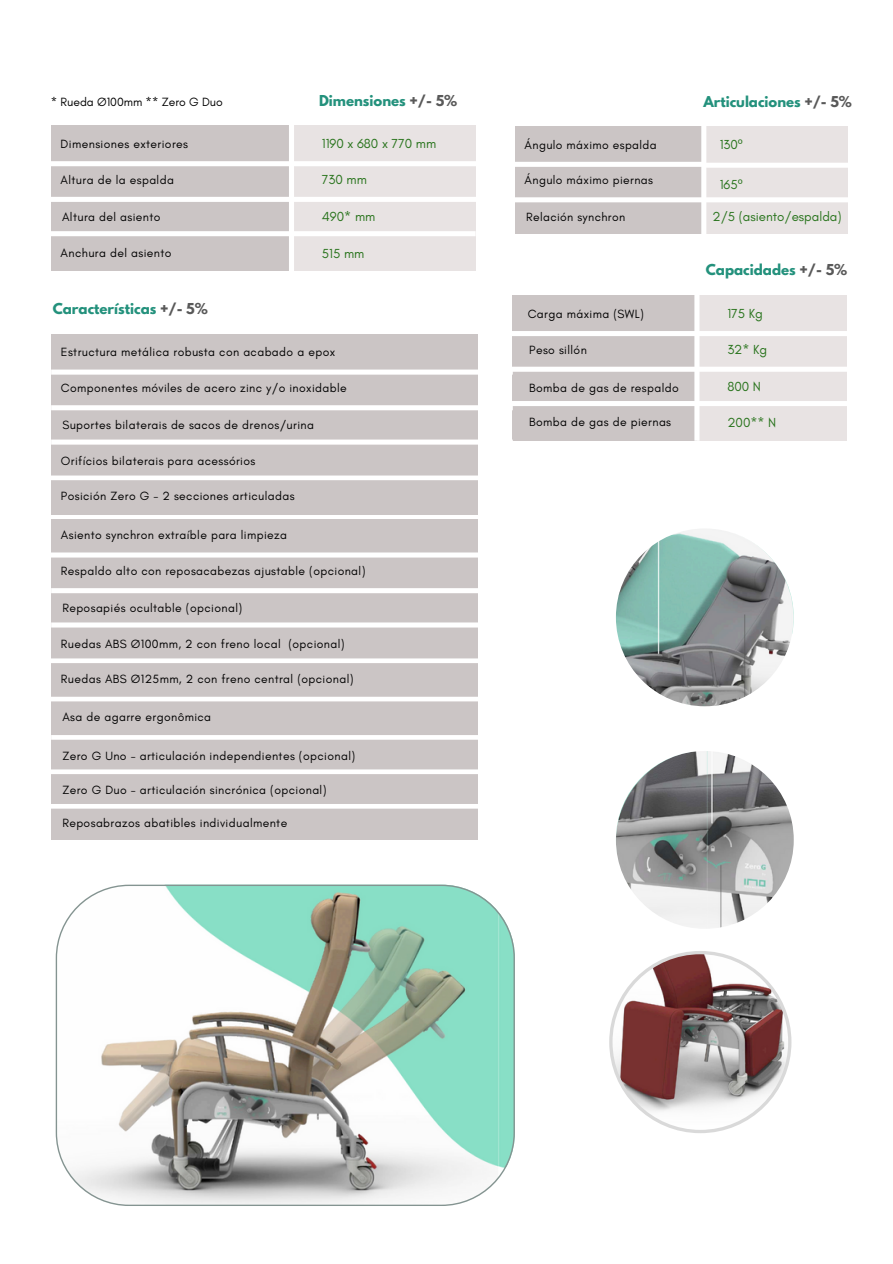
<style>
.page{position:relative;width:893px;height:1264px;background:#fff}
.page>*{position:absolute;margin:0;border:0;box-sizing:border-box;transform-origin:0 0}
.t1{font:13.35px "Glacial Indifference";color:#29741d}
.t2{font:700 13.35px "League Spartan";color:#23917c}
.t3{font:12.15px "Glacial Indifference";letter-spacing:.03em;color:#000}
.t4{font:12.15px "Glacial Indifference";color:#000}
.s1{color:#595959}
.s2{font-family:"Noto Sans"}
</style>
<div class="page">
<svg style="left:56px;top:884px;width:459px;height:321px"></svg>
<img style="left:616px;top:528px;width:177px;height:178px;border-radius:50%">
<img style="left:616px;top:751px;width:177px;height:177px;border-radius:50%">
<svg style="left:609px;top:951px;width:182px;height:182px"></svg>
<div style="left:51px;top:334px;width:426px;height:180px;background:#cbc5c5"></div>
<svg style="left:51px;top:125px;width:797px;height:319px"></svg>
<svg style="left:51px;top:475px;width:427px;height:5px"></svg>
<div style="left:51px;top:519px;width:426px;height:320px;background:#cbc5c5"></div>
<svg style="left:51px;top:552px;width:427px;height:5px"></svg>
<svg style="left:51px;top:588px;width:426px;height:5px"></svg>
<svg style="left:51px;top:622px;width:427px;height:5px"></svg>
<svg style="left:51px;top:658px;width:427px;height:5px"></svg>
<svg style="left:51px;top:696px;width:427px;height:5px"></svg>
<hr style="left:51px;top:735px;width:426px;height:4px;background:#fff">
<svg style="left:51px;top:769px;width:427px;height:5px"></svg>
<hr style="left:51px;top:804px;width:426px;height:4px;background:#fff">
<p class="t4" style="left:51px;top:94px;width:173px">* Rueda Ø100mm ** Zero G Duo</p>
<p class="t2" style="left:319px;top:94px;width:140px">Dimensiones <span class="s1">+/- 5%</span></p>
<p class="t3" style="left:61px;top:136px;width:129px">Dimensiones exteriores</p>
<p class="t3" style="left:61px;top:172px;width:115px">Altura de la espalda</p>
<p class="t3" style="left:62px;top:209px;width:100px">Altura del asiento</p>
<p class="t3" style="left:61px;top:245px;width:112px">Anchura del asiento</p>
<p class="t2" style="left:53px;top:302px;width:157px">Características <span class="s1">+/- 5%</span></p>
<p class="t1" style="left:322px;top:135px;width:116px">1190 x 680 x 770 mm</p>
<p class="t1" style="left:322px;top:172px;width:46px">730 mm</p>
<p class="t1" style="left:322px;top:208px;width:55px">490* mm</p>
<p class="t1" style="left:322px;top:245px;width:44px">515 mm</p>
<p class="t3" style="left:61px;top:345px;width:276px">Estructura metálica robusta con acabado a epox</p>
<p class="t3" style="left:61px;top:380px;width:287px">Componentes móviles de acero zinc y/o inoxidable</p>
<p class="t3" style="left:62px;top:417px;width:253px">Suportes bilaterais de sacos de drenos/urina</p>
<p class="t3" style="left:61px;top:453px;width:196px">Orifícios bilaterais para acessórios</p>
<p class="t3" style="left:61px;top:489px;width:235px">Posición Zero G - 2 secciones articuladas</p>
<p class="t3" style="left:61px;top:527px;width:228px">Asiento synchron extraíble para limpieza</p>
<p class="t3" style="left:61px;top:563px;width:306px">Respaldo alto con reposacabezas ajustable (opcional)</p>
<p class="t3" style="left:62px;top:600px;width:181px">Reposapiés ocultable (opcional)</p>
<p class="t3" style="left:61px;top:636px;width:285px">Ruedas ABS Ø100mm, 2 con freno local (opcional)</p>
<p class="t3" style="left:61px;top:671px;width:294px">Ruedas ABS Ø125mm, 2 con freno central (opcional)</p>
<p class="t3" style="left:62px;top:709px;width:150px">Asa de agarre ergonômica</p>
<p class="t3" style="left:62px;top:748px;width:294px">Zero G Uno - articulación independientes (opcional)</p>
<p class="t3" style="left:62px;top:782px;width:265px">Zero G Duo - articulación sincrónica (opcional)</p>
<p class="t3" style="left:62px;top:815px;width:226px">Reposabrazos abatibles individualmente</p>
<p class="t3" style="left:524px;top:137px;width:134px">Ángulo máximo espalda</p>
<p class="t3" style="left:524px;top:172px;width:130px">Ángulo máximo piernas</p>
<p class="t3" style="left:526px;top:210px;width:101px">Relación synchron</p>
<p class="t3" style="left:527px;top:306px;width:118px">Carga máxima (SWL)</p>
<p class="t3" style="left:529px;top:342px;width:59px">Peso sillón</p>
<p class="t3" style="left:529px;top:380px;width:151px">Bomba de gas de respaldo</p>
<p class="t3" style="left:529px;top:414px;width:143px">Bomba de gas de piernas</p>
<p class="t2" style="left:703px;top:94px;width:150px">Articulaciones <span class="s1">+/- 5%</span></p>
<p class="t1" style="left:719px;top:137px;width:25px">130<span class="s2">º</span></p>
<p class="t1" style="left:719px;top:176px;width:24px">165<span class="s2">º</span></p>
<p class="t1" style="left:712px;top:208px;width:131px">2/5 (asiento/espalda)</p>
<p class="t2" style="left:705px;top:263px;width:143px">Capacidades <span class="s1">+/- 5%</span></p>
<p class="t1" style="left:727px;top:305px;width:37px">175 Kg</p>
<p class="t1" style="left:727px;top:341px;width:41px">32* Kg</p>
<p class="t1" style="left:727px;top:378px;width:35px">800 N</p>
<p class="t1" style="left:727px;top:415px;width:50px">200** N</p>
</div>
